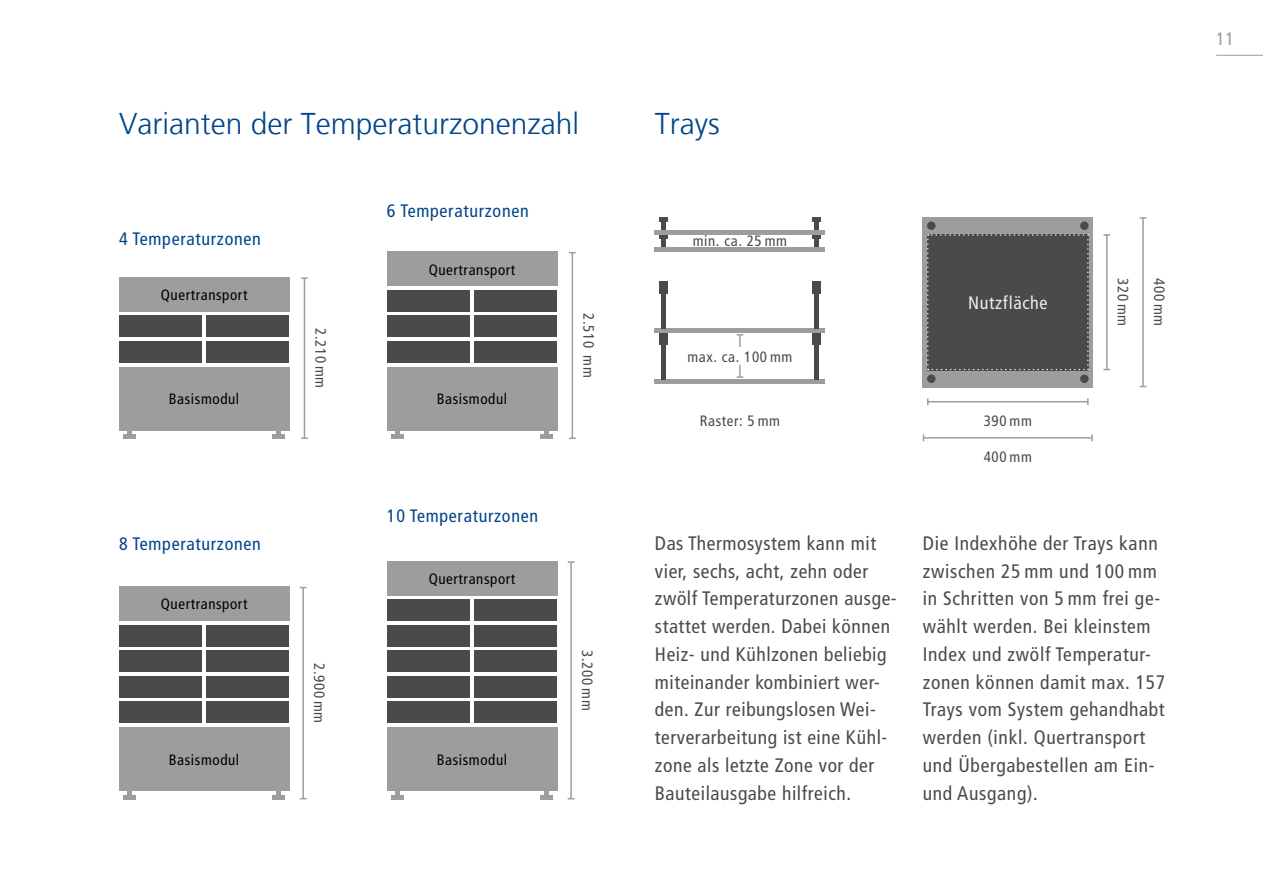
<style>
.page{position:relative;width:1263px;height:893px;background:#fff}
.page>*{position:absolute;margin:0;border:0;box-sizing:border-box;transform-origin:0 0}
.t1{font:300 30px "Frutiger LT";color:#048}
.t2{font:condensed 19.5px/27.8px "Frutiger LT";letter-spacing:.03em;color:#4a4a49}
.t3{font:condensed 18px "Frutiger LT";letter-spacing:.04em;color:#048}
.t4{font:condensed 18px "Frutiger LT";letter-spacing:.04em;color:#ededed}
.t5{font:condensed 18px "Frutiger LT";color:#9d9d9c}
.t6{font:condensed 15px "Frutiger LT";letter-spacing:.04em;color:#000}
.t7{font:condensed 15px "Frutiger LT";letter-spacing:.04em;color:#4a4a49}
</style>
<div class="page">
<div style="left:474px;top:600px;width:83px;height:21px;background:#4a4a49"></div>
<div style="left:474px;top:625px;width:83px;height:21px;background:#4a4a49"></div>
<div style="left:474px;top:651px;width:83px;height:21px;background:#4a4a49"></div>
<div style="left:474px;top:676px;width:83px;height:21px;background:#4a4a49"></div>
<div style="left:474px;top:702px;width:83px;height:21px;background:#4a4a49"></div>
<div style="left:387px;top:561px;width:170px;height:34px;background:#9d9d9c"></div>
<div style="left:387px;top:727px;width:170px;height:64px;background:#9d9d9c"></div>
<div style="left:387px;top:600px;width:83px;height:21px;background:#4a4a49"></div>
<div style="left:387px;top:625px;width:83px;height:21px;background:#4a4a49"></div>
<div style="left:387px;top:651px;width:83px;height:21px;background:#4a4a49"></div>
<div style="left:387px;top:676px;width:83px;height:21px;background:#4a4a49"></div>
<div style="left:387px;top:702px;width:83px;height:21px;background:#4a4a49"></div>
<div style="left:544px;top:791px;width:5px;height:8px;background:#9d9d9c"></div>
<div style="left:395px;top:791px;width:5px;height:8px;background:#9d9d9c"></div>
<hr style="left:391px;top:795px;width:13px;height:4px;background:#9d9d9c">
<hr style="left:540px;top:795px;width:13px;height:4px;background:#9d9d9c">
<hr style="left:570px;top:562px;width:2px;height:237px;background:#9d9d9c">
<div style="left:206px;top:625px;width:83px;height:21px;background:#4a4a49"></div>
<div style="left:206px;top:651px;width:83px;height:21px;background:#4a4a49"></div>
<div style="left:206px;top:676px;width:83px;height:21px;background:#4a4a49"></div>
<div style="left:206px;top:702px;width:83px;height:21px;background:#4a4a49"></div>
<div style="left:119px;top:587px;width:170px;height:34px;background:#9d9d9c"></div>
<div style="left:119px;top:727px;width:170px;height:64px;background:#9d9d9c"></div>
<div style="left:119px;top:625px;width:83px;height:21px;background:#4a4a49"></div>
<div style="left:119px;top:651px;width:83px;height:21px;background:#4a4a49"></div>
<div style="left:119px;top:676px;width:83px;height:21px;background:#4a4a49"></div>
<div style="left:119px;top:702px;width:83px;height:21px;background:#4a4a49"></div>
<div style="left:276px;top:791px;width:5px;height:8px;background:#9d9d9c"></div>
<svg style="left:128px;top:791px;width:4px;height:4px"></svg>
<hr style="left:123px;top:795px;width:13px;height:4px;background:#9d9d9c">
<hr style="left:272px;top:795px;width:13px;height:4px;background:#9d9d9c">
<hr style="left:302px;top:588px;width:2px;height:211px;background:#9d9d9c">
<div style="left:474px;top:290px;width:83px;height:21px;background:#4a4a49"></div>
<div style="left:474px;top:316px;width:83px;height:21px;background:#4a4a49"></div>
<div style="left:474px;top:341px;width:83px;height:21px;background:#4a4a49"></div>
<div style="left:387px;top:252px;width:170px;height:34px;background:#9d9d9c"></div>
<div style="left:387px;top:367px;width:170px;height:63px;background:#9d9d9c"></div>
<div style="left:387px;top:290px;width:83px;height:21px;background:#4a4a49"></div>
<div style="left:387px;top:316px;width:83px;height:21px;background:#4a4a49"></div>
<div style="left:387px;top:341px;width:83px;height:21px;background:#4a4a49"></div>
<div style="left:544px;top:430px;width:5px;height:9px;background:#9d9d9c"></div>
<div style="left:395px;top:430px;width:5px;height:9px;background:#9d9d9c"></div>
<hr style="left:391px;top:435px;width:13px;height:4px;background:#9d9d9c">
<hr style="left:540px;top:435px;width:13px;height:4px;background:#9d9d9c">
<hr style="left:572px;top:253px;width:1px;height:185px;background:#9d9d9c">
<svg style="left:569px;top:437px;width:7px;height:2px"></svg>
<div style="left:119px;top:277px;width:170px;height:34px;background:#9d9d9c"></div>
<div style="left:206px;top:316px;width:83px;height:21px;background:#4a4a49"></div>
<div style="left:206px;top:341px;width:83px;height:21px;background:#4a4a49"></div>
<div style="left:119px;top:367px;width:170px;height:63px;background:#9d9d9c"></div>
<div style="left:119px;top:316px;width:83px;height:21px;background:#4a4a49"></div>
<div style="left:119px;top:341px;width:83px;height:21px;background:#4a4a49"></div>
<div style="left:276px;top:430px;width:5px;height:9px;background:#9d9d9c"></div>
<svg style="left:128px;top:430px;width:4px;height:5px"></svg>
<hr style="left:123px;top:435px;width:13px;height:4px;background:#9d9d9c">
<hr style="left:272px;top:435px;width:13px;height:4px;background:#9d9d9c">
<hr style="left:304px;top:278px;width:1px;height:160px;background:#9d9d9c">
<svg style="left:301px;top:277px;width:7px;height:2px"></svg>
<svg style="left:301px;top:437px;width:7px;height:2px"></svg>
<div style="left:923px;top:217px;width:170px;height:170px;background:#9d9d9c"></div>
<div style="left:927px;top:221px;width:8px;height:9px;background:#4a4a49;border-radius:50%"></div>
<div style="left:1080px;top:221px;width:9px;height:9px;background:#4a4a49;border-radius:50%"></div>
<div style="left:927px;top:375px;width:8px;height:8px;background:#4a4a49;border-radius:50%"></div>
<div style="left:1080px;top:375px;width:9px;height:8px;background:#4a4a49;border-radius:50%"></div>
<hr style="left:1106px;top:235px;width:2px;height:135px;background:#9d9d9c">
<svg style="left:1103px;top:234px;width:7px;height:2px"></svg>
<hr style="left:928px;top:401px;width:160px;height:1px;background:#9d9d9c">
<svg style="left:1087px;top:398px;width:2px;height:7px"></svg>
<hr style="left:655px;top:247px;width:170px;height:4px;background:#9d9d9c">
<div style="left:814px;top:238px;width:5px;height:9px;background:#4a4a49"></div>
<svg style="left:812px;top:234px;width:9px;height:4px"></svg>
<hr style="left:655px;top:230px;width:170px;height:4px;background:#9d9d9c">
<svg style="left:659px;top:217px;width:9px;height:30px"></svg>
<div style="left:814px;top:221px;width:5px;height:9px;background:#4a4a49"></div>
<svg style="left:812px;top:217px;width:9px;height:4px"></svg>
<div style="left:655px;top:379px;width:170px;height:5px;background:#9d9d9c"></div>
<hr style="left:661px;top:345px;width:4px;height:34px;background:#4a4a49">
<div style="left:659px;top:333px;width:9px;height:12px;background:#4a4a49"></div>
<div style="left:814px;top:345px;width:5px;height:34px;background:#4a4a49"></div>
<div style="left:812px;top:333px;width:9px;height:12px;background:#4a4a49"></div>
<div style="left:655px;top:328px;width:170px;height:5px;background:#9d9d9c"></div>
<hr style="left:661px;top:294px;width:4px;height:34px;background:#4a4a49">
<div style="left:659px;top:281px;width:9px;height:13px;background:#4a4a49"></div>
<div style="left:814px;top:294px;width:5px;height:34px;background:#4a4a49"></div>
<div style="left:812px;top:281px;width:9px;height:13px;background:#4a4a49"></div>
<hr style="left:739px;top:335px;width:2px;height:42px;background:#9d9d9c">
<svg style="left:736px;top:334px;width:7px;height:2px"></svg>
<svg style="left:736px;top:376px;width:7px;height:2px"></svg>
<hr style="left:738px;top:347px;width:4px;height:17px;background:#fff">
<hr style="left:1142px;top:218px;width:2px;height:169px;background:#9d9d9c">
<hr style="left:923px;top:437px;width:169px;height:2px;background:#9d9d9c">
<svg style="left:1091px;top:434px;width:2px;height:7px"></svg>
<div style="left:927px;top:234px;width:162px;height:136px;background:#4a4a49"></div>
<hr style="left:1216px;top:55px;width:47px;height:1px;background:#9d9d9c">
<h1 class="t1" style="left:119px;top:107px;width:462px">Varianten der Temperaturzonenzahl</h1>
<h1 class="t1" style="left:655px;top:107px;width:66px">Trays</h1>
<p class="t3" style="left:119px;top:228px;width:143px">4 Temperaturzonen</p>
<p class="t6" style="left:161px;top:286px;width:88px">Quertransport</p>
<p class="t7" style="left:329px;top:328px;width:62px;rotate:90deg">2.210 mm</p>
<p class="t3" style="left:387px;top:200px;width:143px">6 Temperaturzonen</p>
<p class="t6" style="left:429px;top:261px;width:88px">Quertransport</p>
<p class="t6" style="left:169px;top:390px;width:72px">Basismodul</p>
<p class="t6" style="left:437px;top:390px;width:72px">Basismodul</p>
<p class="t3" style="left:119px;top:533px;width:143px">8 Temperaturzonen</p>
<p class="t6" style="left:161px;top:595px;width:88px">Quertransport</p>
<p class="t7" style="left:328px;top:663px;width:62px;rotate:90deg">2.900 mm</p>
<p class="t3" style="left:387px;top:505px;width:153px">10 Temperaturzonen</p>
<p class="t6" style="left:429px;top:570px;width:88px">Quertransport</p>
<p class="t6" style="left:169px;top:751px;width:72px">Basismodul</p>
<p class="t6" style="left:437px;top:751px;width:72px">Basismodul</p>
<p class="t7" style="left:597px;top:313px;width:66px;rotate:90deg">2.510 mm</p>
<p class="t7" style="left:596px;top:650px;width:62px;rotate:90deg">3.200 mm</p>
<p class="t7" style="left:693px;top:232px;width:96px">min. ca. 25 mm</p>
<p class="t7" style="left:687px;top:348px;width:106px">max. ca. 100 mm</p>
<p class="t7" style="left:700px;top:412px;width:82px">Raster: 5 mm</p>
<p class="t4" style="left:968px;top:292px;width:81px">Nutzfläche</p>
<p class="t7" style="left:984px;top:412px;width:50px">390 mm</p>
<p class="t7" style="left:984px;top:448px;width:50px">400 mm</p>
<p class="t7" style="left:1132px;top:278px;width:50px;rotate:90deg">320 mm</p>
<p class="t7" style="left:1168px;top:278px;width:50px;rotate:90deg">400 mm</p>
<p class="t2" style="left:655px;top:529px;width:243px">Das Thermosystem kann mit vier, sechs, acht, zehn oder zwölf Temperaturzonen ausge&shy;stattet werden. Dabei können<br>Heiz- und Kühlzonen beliebig miteinander kombiniert wer&shy;den. Zur reibungslosen Wei&shy;terverarbeitung ist eine Kühl&shy;zone als letzte Zone vor der<br>Bauteilausgabe hilfreich.</p>
<p class="t2" style="left:923px;top:529px;width:244px">Die Indexhöhe der Trays kann zwischen 25 mm und 100 mm in Schritten von 5 mm frei ge&shy;wählt werden. Bei kleinstem<br>Index und zwölf Temperatur&shy;zonen können damit max. 157<br>Trays vom System gehandhabt werden (inkl. Quertransport und Übergabestellen am Ein&shy;und Ausgang).</p>
<p class="t5" style="left:1216px;top:28px;width:19px">11</p>
</div>
